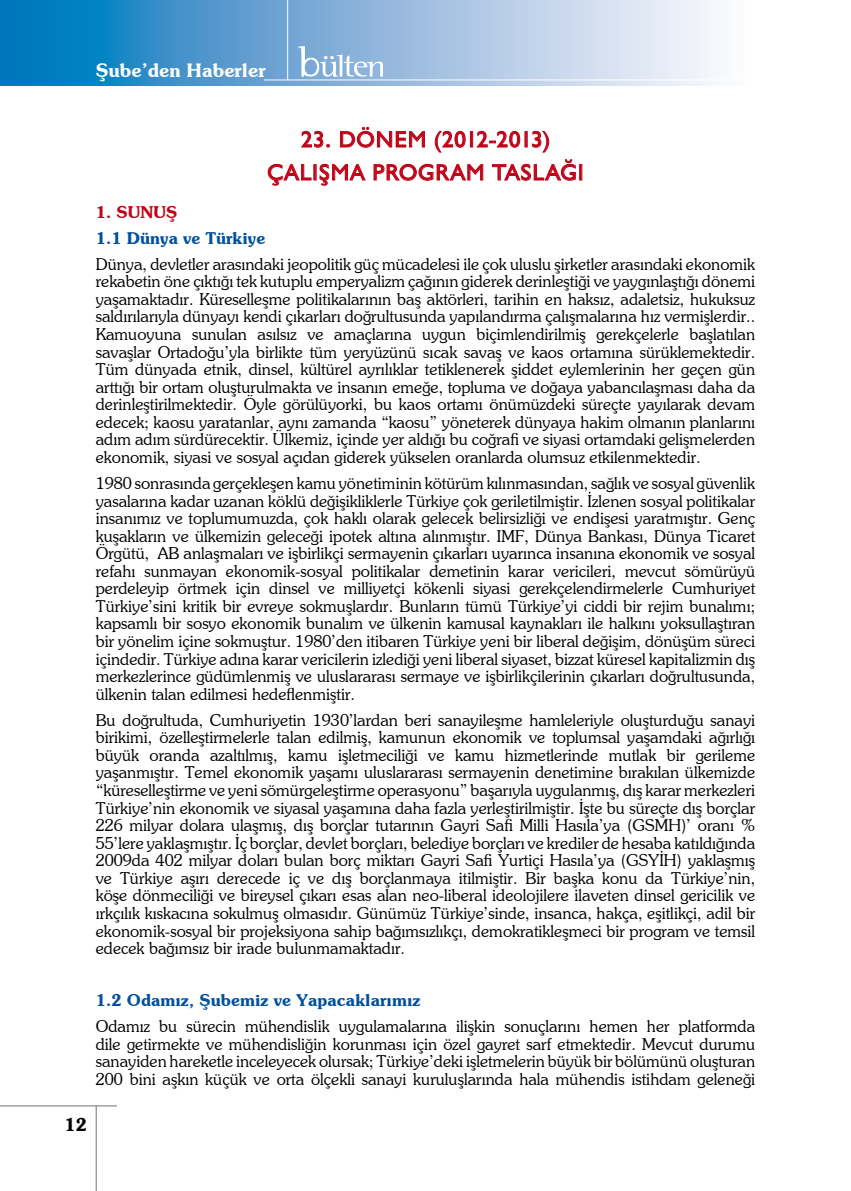
<style>
.page{position:relative;width:851px;height:1191px;background:#fff}
.page>*{position:absolute;margin:0;border:0;box-sizing:border-box;transform-origin:0 0}
.t1{font:22.5px/33px "Humanist 521 BT";letter-spacing:.05em;color:#c00418}
.t2{font:600 18.75px "Souvenir IT Cby BT";color:#fff}
.t3{font:600 18px "Souvenir IT Cby BT";color:#000}
.t4{font:300 16.5px/17.5px "Souvenir IT Cby BT";color:#000;text-align:justify}
.t5{font:600 16.5px "Souvenir IT Cby BT";color:#00519e}
.t6{font:600 16.5px "Souvenir IT Cby BT";color:#c00418}
</style>
<div class="page">
<svg style="left:0;top:0;width:714px;height:85px;background:#7eb2da"></svg>
<svg style="left:301px;top:131px;width:29px;height:17px"></svg>
<svg style="left:340px;top:127px;width:85px;height:21px"></svg>
<svg style="left:434px;top:131px;width:31px;height:22px"></svg>
<div style="left:470px;top:131px;width:3px;height:16px;border:1px solid #c00418"></div>
<svg style="left:476px;top:131px;width:44px;height:17px"></svg>
<svg style="left:532px;top:131px;width:17px;height:22px"></svg>
<svg style="left:267px;top:164px;width:44px;height:22px"></svg>
<svg style="left:319px;top:164px;width:47px;height:22px"></svg>
<svg style="left:373px;top:164px;width:110px;height:17px"></svg>
<svg style="left:492px;top:159px;width:84px;height:22px"></svg>
<div style="left:579px;top:164px;width:3px;height:16px;border:1px solid #c00418"></div>
<hr style="left:0;top:1105px;width:117px;height:1px;background:#707173">
<hr style="left:96px;top:1106px;width:1px;height:85px;background:#707173">
<hr style="left:264px;top:79px;width:491px;height:1px;background:#fff">
<hr style="left:287px;top:0;width:1px;height:80px;background:#fff">
<svg style="left:298px;top:46px;width:85px;height:31px"></svg>
<p class="t2" style="left:96px;top:58px;width:171px">Şube’den Haberler</p>
<h1 class="t1" style="left:301px;top:122px;width:56px">23. DÖNEM</h1>
<h1 class="t1" style="left:267px;top:122px;width:317px;text-indent:167px">(2012-2013)<br>ÇALIŞMA PROGRAM TASLAĞI</h1>
<p class="t6" style="left:96px;top:201px;width:83px">1. SUNUŞ</p>
<p class="t5" style="left:96px;top:227px;width:171px">1.1 Dünya ve Türkiye</p>
<p class="t4" style="left:96px;top:255px;width:661px">Dünya, devletler arasındaki jeopolitik güç mücadelesi ile çok uluslu şirketler arasındaki ekonomik rekabetin öne çıktığı tek kutuplu emperyalizm çağının giderek derinleştiği ve yaygınlaştığı dönemi yaşamaktadır. Küreselleşme politikalarının baş aktörleri, tarihin en haksız, adaletsiz, hukuksuz saldırılarıyla dünyayı kendi çıkarları doğrultusunda yapılandırma çalışmalarına hız vermişlerdir..<br>Kamuoyuna sunulan asılsız ve amaçlarına uygun biçimlendirilmiş gerekçelerle başlatılan savaşlar Ortadoğu’yla birlikte tüm yeryüzünü sıcak savaş ve kaos ortamına sürüklemektedir.<br>Tüm dünyada etnik, dinsel, kültürel ayrılıklar tetiklenerek şiddet eylemlerinin her geçen gün arttığı bir ortam oluşturulmakta ve insanın emeğe, topluma ve doğaya yabancılaşması daha da derinleştirilmektedir. Öyle görülüyorki, bu kaos ortamı önümüzdeki süreçte yayılarak devam edecek; kaosu yaratanlar, aynı zamanda “kaosu” yöneterek dünyaya hakim olmanın planlarını adım adım sürdürecektir. Ülkemiz, içinde yer aldığı bu coğrafi ve siyasi ortamdaki gelişmelerden ekonomik, siyasi ve sosyal açıdan giderek yükselen oranlarda olumsuz etkilenmektedir.</p>
<p class="t4" style="left:96px;top:474px;width:661px">1980 sonrasında gerçekleşen kamu yönetiminin kötürüm kılınmasından, sağlık ve sosyal güvenlik yasalarına kadar uzanan köklü değişikliklerle Türkiye çok geriletilmiştir. İzlenen sosyal politikalar insanımız ve toplumumuzda, çok haklı olarak gelecek belirsizliği ve endişesi yaratmıştır. Genç kuşakların ve ülkemizin geleceği ipotek altına alınmıştır. IMF, Dünya Bankası, Dünya Ticaret Örgütü, AB anlaşmaları ve işbirlikçi sermayenin çıkarları uyarınca insanına ekonomik ve sosyal refahı sunmayan ekonomik-sosyal politikalar demetinin karar vericileri, mevcut sömürüyü perdeleyip örtmek için dinsel ve milliyetçi kökenli siyasi gerekçelendirmelerle Cumhuriyet Türkiye’sini kritik bir evreye sokmuşlardır. Bunların tümü Türkiye’yi ciddi bir rejim bunalımı; kapsamlı bir sosyo ekonomik bunalım ve ülkenin kamusal kaynakları ile halkını yoksullaştıran bir yönelim içine sokmuştur. 1980’den itibaren Türkiye yeni bir liberal değişim, dönüşüm süreci içindedir. Türkiye adına karar vericilerin izlediği yeni liberal siyaset, bizzat küresel kapitalizmin dış merkezlerince güdümlenmiş ve uluslararası sermaye ve işbirlikçilerinin çıkarları doğrultusunda, ülkenin talan edilmesi hedeflenmiştir.</p>
<p class="t4" style="left:96px;top:711px;width:661px">Bu doğrultuda, Cumhuriyetin 1930’lardan beri sanayileşme hamleleriyle oluşturduğu sanayi birikimi, özelleştirmelerle talan edilmiş, kamunun ekonomik ve toplumsal yaşamdaki ağırlığı büyük oranda azaltılmış, kamu işletmeciliği ve kamu hizmetlerinde mutlak bir gerileme yaşanmıştır. Temel ekonomik yaşamı uluslararası sermayenin denetimine bırakılan ülkemizde “küreselleştirme ve yeni sömürgeleştirme operasyonu” başarıyla uygulanmış, dış karar merkezleri Türkiye’nin ekonomik ve siyasal yaşamına daha fazla yerleştirilmiştir. İşte bu süreçte dış borçlar 226 milyar dolara ulaşmış, dış borçlar tutarının Gayri Safi Milli Hasıla’ya (GSMH)’ oranı % 55’lere yaklaşmıştır. İç borçlar, devlet borçları, belediye borçları ve krediler de hesaba katıldığında 2009da 402 milyar doları bulan borç miktarı Gayri Safi Yurtiçi Hasıla’ya (GSYİH) yaklaşmış ve Türkiye aşırı derecede iç ve dış borçlanmaya itilmiştir. Bir başka konu da Türkiye’nin, köşe dönmeciliği ve bireysel çıkarı esas alan neo-liberal ideolojilere ilaveten dinsel gericilik ve ırkçılık kıskacına sokulmuş olmasıdır. Günümüz Türkiye’sinde, insanca, hakça, eşitlikçi, adil bir ekonomik-sosyal bir projeksiyona sahip bağımsızlıkçı, demokratikleşmeci bir program ve temsil edecek bağımsız bir irade bulunmamaktadır.</p>
<p class="t5" style="left:96px;top:990px;width:326px">1.2 Odamız, Şubemiz ve Yapacaklarımız</p>
<p class="t4" style="left:96px;top:1017px;width:661px">Odamız bu sürecin mühendislik uygulamalarına ilişkin sonuçlarını hemen her platformda dile getirmekte ve mühendisliğin korunması için özel gayret sarf etmektedir. Mevcut durumu sanayiden hareketle inceleyecek olursak; Türkiye’deki işletmelerin büyük bir bölümünü oluşturan 200 bini aşkın küçük ve orta ölçekli sanayi kuruluşlarında hala mühendis istihdam geleneği</p>
<p class="t3" style="left:64px;top:1113px;width:24px">12</p>
</div>
